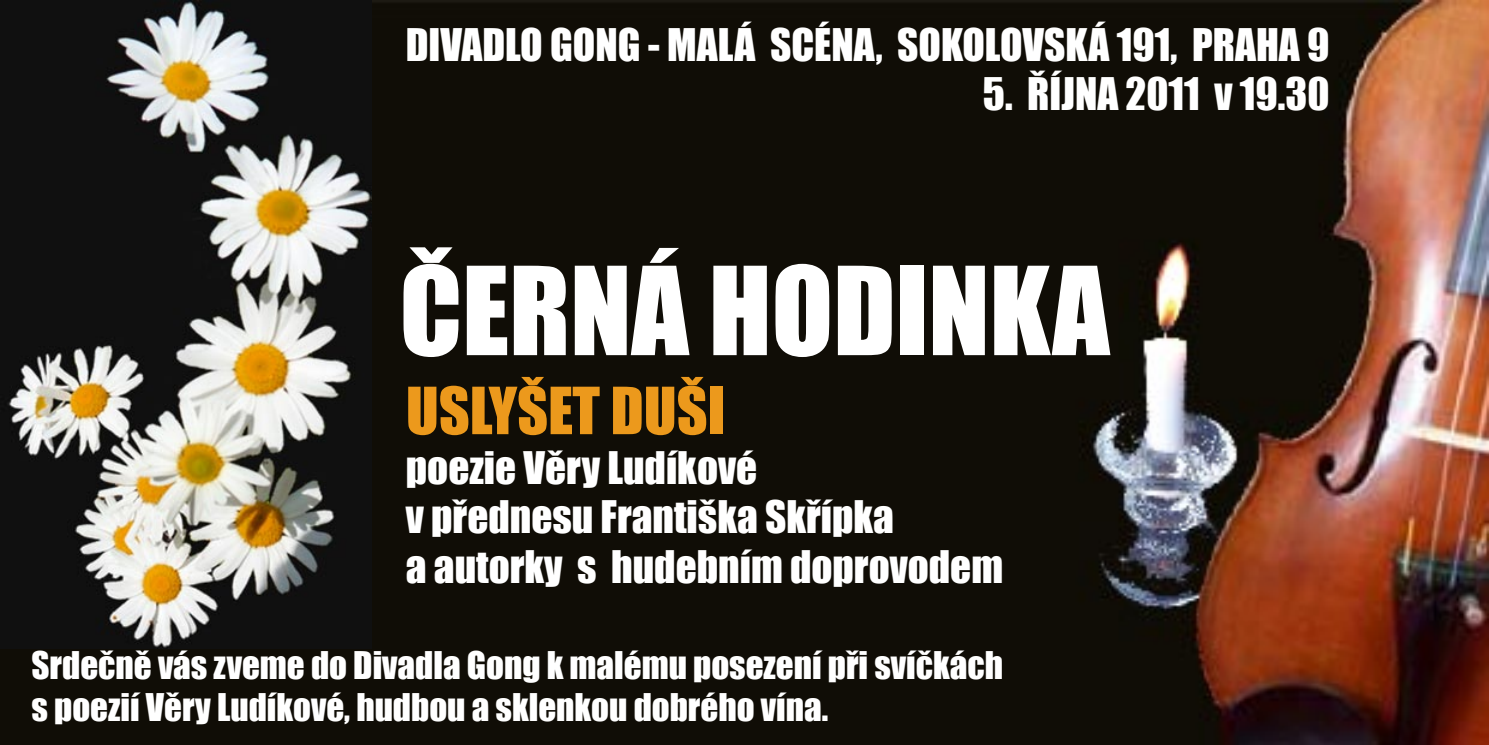
<style>
.page{position:relative;width:1489px;height:745px;background:#fff}
.page>*{position:absolute;margin:0;border:0;box-sizing:border-box;transform-origin:0 0}
.t1{font:113px "Impact";color:#fff}
.t2{font:60px "Impact";color:#ec991c}
.t3{font:41.25px/49.5px "Impact";color:#fff}
.t4{font:35px/42px "Impact";color:#fff}
</style>
<div class="page">
<img style="left:0;top:0;width:1488px;height:744px">
<img style="left:0;top:0;width:372px;height:648px">
<p class="t3" style="left:405px;top:19px;width:925px">DIVADLO GONG - MALÁ SCÉNA, SOKOLOVSKÁ 191, PRAHA 9</p>
<p class="t3" style="left:982px;top:68px;width:348px">5. ŘÍJNA 2011 v 19.30</p>
<h1 class="t1" style="left:399px;top:223px;width:711px">ČERNÁ HODINKA</h1>
<h2 class="t2" style="left:406px;top:364px;width:320px">USLYŠET DUŠI</h2>
<p class="t3" style="left:406px;top:441px;width:598px">poezie Věry Ludíkové<br>v přednesu Františka Skřípka<br>a autorky s hudebním doprovodem</p>
<p class="t4" style="left:32px;top:642px;width:973px">Srdečně vás zveme do Divadla Gong k malému posezení při svíčkách s poezií Věry Ludíkové, hudbou a sklenkou dobrého vína.</p>
</div>
